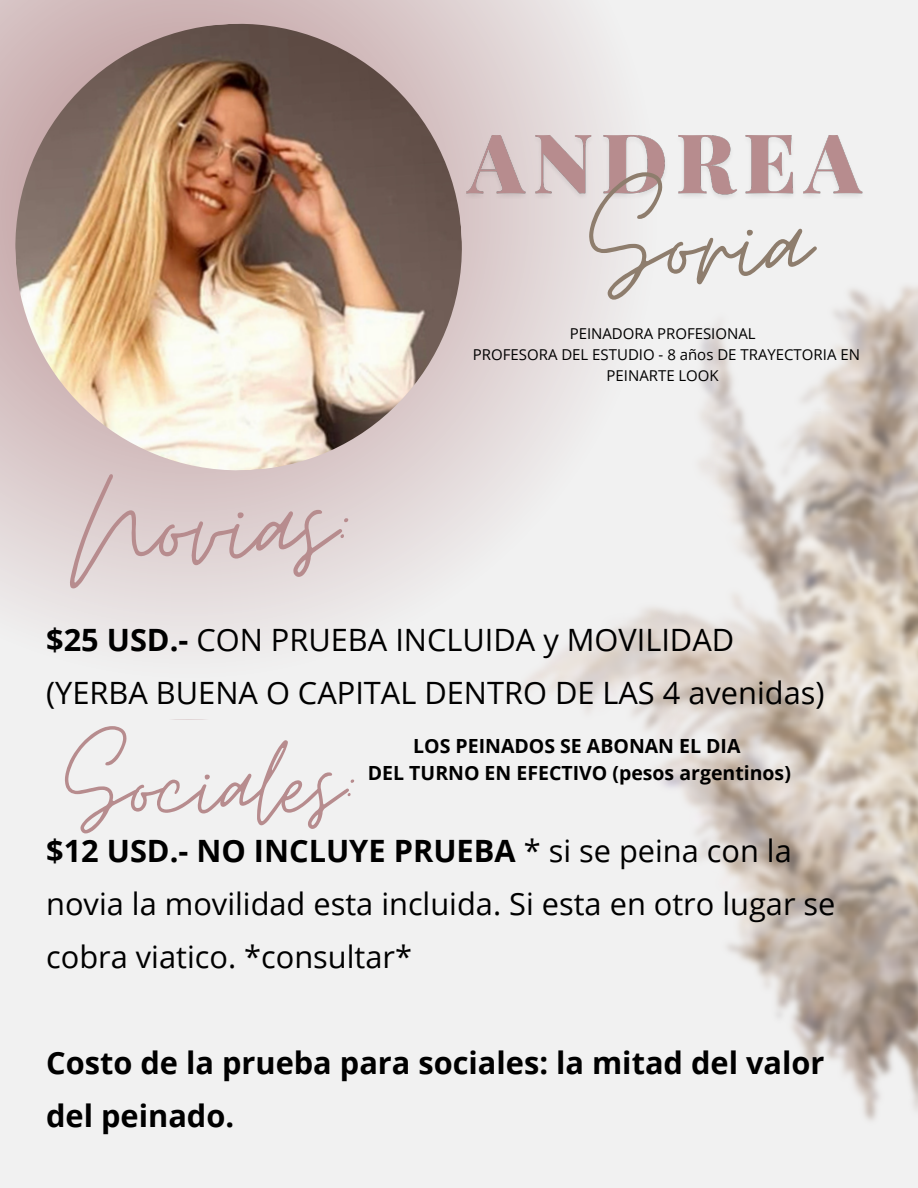
<style>
.page{position:relative;width:918px;height:1188px;background:#f1f1f1}
.page>*{position:absolute;margin:0;border:0;box-sizing:border-box;transform-origin:0 0}
.t1{font:158.1px "Moon Time";color:#b78c8e}
.t2{font:157.95px "Moon Time";color:#8e7d6d}
.t3{font:133.2px "Moon Time";color:#b78c8e}
.t4{font:30.75px/52.9px "Open Sans";color:#000}
.t5{font:700 30.75px/52.9px "Open Sans";color:#000}
.t6{font:700 19.5px "Open Sans";color:#000}
.t7{font:15px/20.9px "Open Sans";color:#000;text-align:center}
.s1{font-weight:700}
</style>
<div class="page">
<svg style="left:0;top:0;width:613px;height:634px"></svg>
<img style="left:8px;top:16px;width:461px;height:462px">
<img style="left:521px;top:282px;width:397px;height:838px">
<img style="left:457px;top:105px;width:406px;height:110px">
<p class="t2" style="left:589px;top:147px;width:221px">Soria</p>
<p class="t1" style="left:70px;top:430px;width:286px">Novias:</p>
<p class="t7" style="left:570px;top:323px;width:187px">PEINADORA PROFESIONAL</p>
<p class="t7" style="left:473px;top:344px;width:388px">PROFESORA DEL ESTUDIO - 8 años DE TRAYECTORIA EN<br>PEINARTE LOOK</p>
<p class="t4" style="left:46px;top:612px;width:690px"><span class="s1">$25 USD.-</span> CON PRUEBA INCLUIDA y MOVILIDAD</p>
<p class="t4" style="left:46px;top:665px;width:780px">(YERBA BUENA O CAPITAL DENTRO DE LAS 4 avenidas)</p>
<p class="t3" style="left:65px;top:705px;width:296px">Sociales:</p>
<p class="t6" style="left:413px;top:733px;width:329px">LOS PEINADOS SE ABONAN EL DIA</p>
<p class="t6" style="left:368px;top:760px;width:425px">DEL TURNO EN EFECTIVO (pesos argentinos)</p>
<p class="t4" style="left:46px;top:824px;width:791px"><span class="s1">$12 USD.- NO INCLUYE PRUEBA</span> * si se peina con la novia la movilidad esta incluida. Si esta en otro lugar se cobra viatico. *consultar*</p>
<p class="t5" style="left:46px;top:1035px;width:780px">Costo de la prueba para sociales: la mitad del valor del peinado.</p>
</div>
